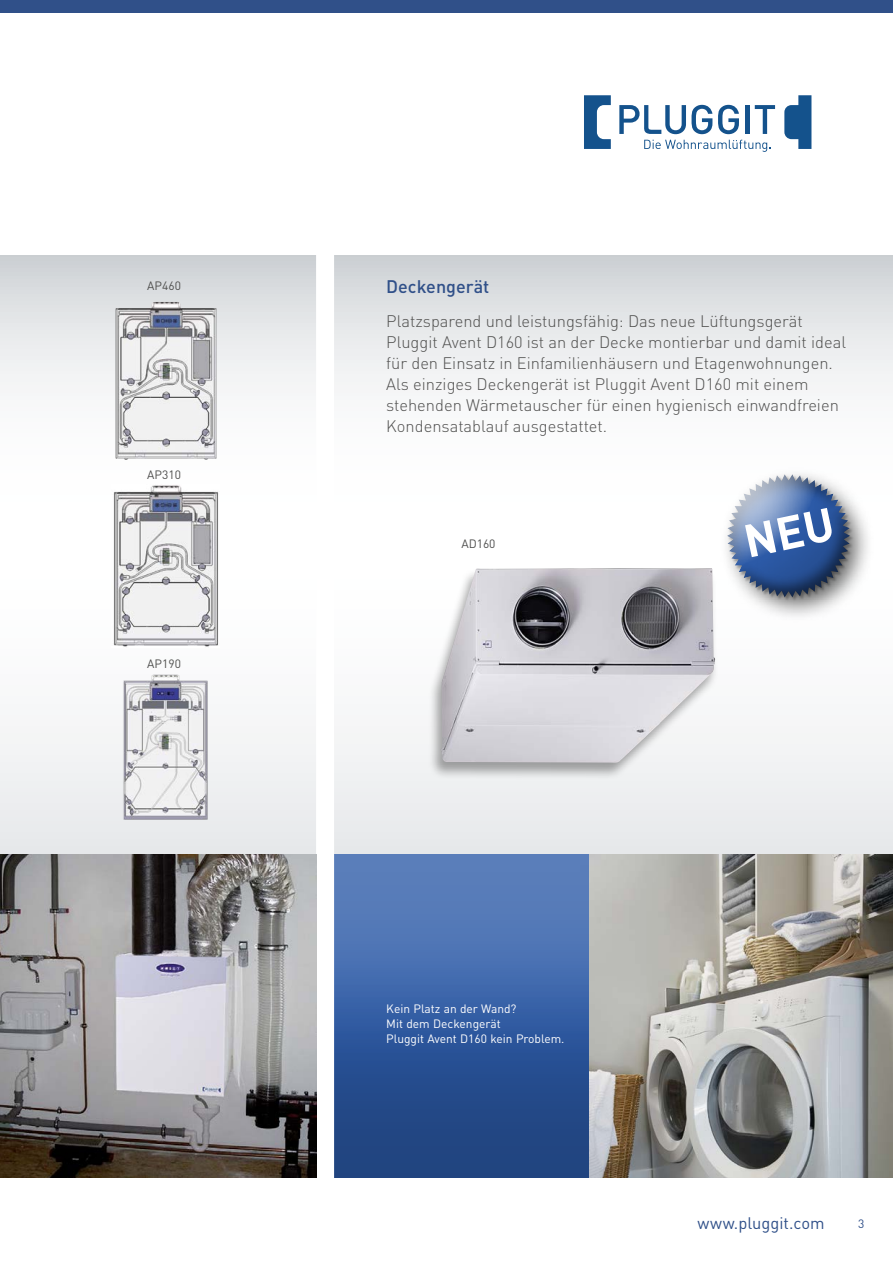
<style>
.page{position:relative;width:893px;height:1263px;background:#fff}
.page>*{position:absolute;margin:0;border:0;box-sizing:border-box;transform-origin:0 0}
.t1{font:500 18px "DIN";color:#305089}
.t2{font:300 16.5px/21px "DIN";color:#4f4f4e}
.t3{font:16.5px "DIN";color:#305089}
.t4{font:12px/15px "DIN";color:#fff}
.t5{font:12px "DIN";color:#4f4f4e}
.t6{font:12px "DIN";color:#305089}
</style>
<div class="page">
<svg style="left:0;top:255px;width:893px;height:590px"></svg>
<div style="left:0;top:845px;width:893px;height:335px;background:#000;opacity:.24"></div>
<div style="left:0;top:0;width:893px;height:13px;background:#305089"></div>
<div style="left:316px;top:248px;width:18px;height:961px;background:#fff"></div>
<img style="left:590px;top:855px;width:303px;height:323px">
<img style="left:0;top:855px;width:316px;height:323px">
<img style="left:112px;top:485px;width:107px;height:163px">
<img style="left:123px;top:674px;width:86px;height:147px">
<img style="left:116px;top:302px;width:100px;height:158px">
<div style="left:428px;top:568px;width:292px;height:212px;background:#000;opacity:.35"></div>
<img style="left:441px;top:568px;width:274px;height:195px">
<svg style="left:644px;top:140px;width:127px;height:12px"></svg>
<svg style="left:584px;top:95px;width:27px;height:54px"></svg>
<svg style="left:784px;top:95px;width:27px;height:54px"></svg>
<svg style="left:718px;top:105px;width:21px;height:29px"></svg>
<hr style="left:745px;top:105px;width:4px;height:29px;background:#14528c">
<svg style="left:755px;top:105px;width:20px;height:29px"></svg>
<svg style="left:619px;top:105px;width:93px;height:29px"></svg>
<div style="left:719px;top:466px;width:156px;height:157px;background:#000;opacity:.6"></div>
<div style="left:727px;top:475px;width:127px;height:126px;background:#000;opacity:.23"></div>
<div style="left:726px;top:466px;width:126px;height:134px;background:#000;opacity:.95"></div>
<svg style="left:727px;top:474px;width:123px;height:123px;background:#7189b0"></svg>
<p class="t5" style="left:147px;top:279px;width:35px">AP460</p>
<p class="t5" style="left:147px;top:467px;width:35px">AP310</p>
<p class="t5" style="left:147px;top:656px;width:35px">AP190</p>
<p class="t1" style="left:386px;top:275px;width:105px">Deckengerät</p>
<p class="t2" style="left:386px;top:311px;width:461px">Platzsparend und leistungsfähig: Das neue Lüftungsgerät Pluggit Avent D160 ist an der Decke montierbar und damit ideal für den Einsatz in Einfamilienhäusern und Etagenwohnungen.<br>Als einziges Deckengerät ist Pluggit Avent D160 mit einem stehenden Wärmetauscher für einen hygienisch einwandfreien Kondensatablauf ausgestattet.</p>
<p class="t5" style="left:461px;top:536px;width:36px">AD160</p>
<p class="t4" style="left:386px;top:1001px;width:180px">Kein Platz an der Wand?<br>Mit dem Deckengerät<br>Pluggit Avent D160 kein Problem.</p>
<p class="t3" style="left:698px;top:1213px;width:129px">www.pluggit.com</p>
<p class="t6" style="left:858px;top:1216px;width:8px">3</p>
</div>
